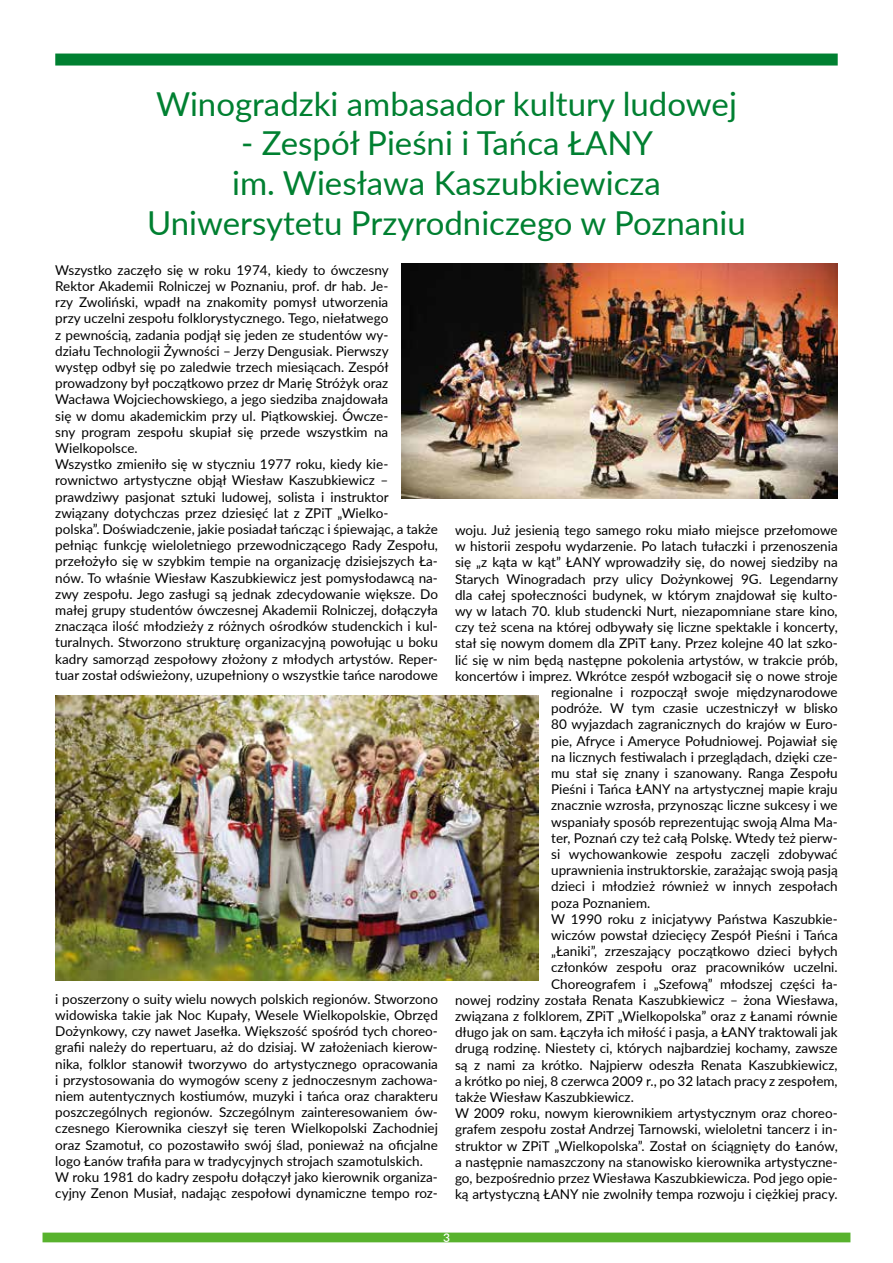
<style>
.page{position:relative;width:893px;height:1263px;background:#fff}
.page>*{position:absolute;margin:0;border:0;box-sizing:border-box;transform-origin:0 0}
.t1{font:33px/39.6px "Lato";color:#008031;text-align:center}
.t2{font:13.5px/16.2px "Lato";color:#000}
.t3{font:600 12px "Lato";color:#fff}
</style>
<div class="page">
<div style="left:55px;top:54px;width:783px;height:12px;background:#008031"></div>
<div style="left:43px;top:1232px;width:807px;height:10px;background:#58b22d"></div>
<img style="left:401px;top:264px;width:437px;height:234px">
<img style="left:55px;top:695px;width:483px;height:285px">
<h1 class="t1" style="left:156px;top:83px;width:582px">Winogradzki ambasador kultury ludowej</h1>
<h1 class="t1" style="left:147px;top:122px;width:600px">- Zespół Pieśni i Tańca ŁANY<br>im. Wiesława Kaszubkiewicza<br>Uniwersytetu Przyrodniczego w Poznaniu</h1>
<p class="t2" style="left:55px;top:261px;width:384px">Wszystko zaczęło się w roku 1974, kiedy to ówczesny<br>Rektor Akademii Rolniczej w Poznaniu, prof. dr hab. Je-<br>rzy Zwoliński, wpadł na znakomity pomysł utworzenia<br>przy uczelni zespołu folklorystycznego. Tego, niełatwego<br>z pewnością, zadania podjął się jeden ze studentów wy-<br>działu Technologii Żywności – Jerzy Dengusiak. Pierwszy<br>występ odbył się po zaledwie trzech miesiącach. Zespół prowadzony był początkowo przez dr Marię Stróżyk oraz Wacława Wojciechowskiego, a jego siedziba znajdowała<br>się w domu akademickim przy ul. Piątkowskiej. Ówcze-<br>sny program zespołu skupiał się przede wszystkim na Wielkopolsce.<br>Wszystko zmieniło się w styczniu 1977 roku, kiedy kie&shy;rownictwo artystyczne objął Wiesław Kaszubkiewicz – prawdziwy pasjonat sztuki ludowej, solista i instruktor związany dotychczas przez dziesięć lat z ZPiT „Wielko-<br>polska”. Doświadczenie, jakie posiadał tańcząc i śpiewając, a także pełniąc funkcję wieloletniego przewodniczącego Rady Zespołu, przełożyło się w szybkim tempie na organizację dzisiejszych Ła&shy;nów. To właśnie Wiesław Kaszubkiewicz jest pomysłodawcą na&shy;zwy zespołu. Jego zasługi są jednak zdecydowanie większe. Do małej grupy studentów ówczesnej Akademii Rolniczej, dołączyła znacząca ilość młodzieży z różnych ośrodków studenckich i kul&shy;turalnych. Stworzono strukturę organizacyjną powołując u boku kadry samorząd zespołowy złożony z młodych artystów. Reper&shy;tuar został odświeżony, uzupełniony o wszystkie tańce narodowe</p>
<p class="t2" style="left:55px;top:990px;width:384px">i poszerzony o suity wielu nowych polskich regionów. Stworzono widowiska takie jak Noc Kupały, Wesele Wielkopolskie, Obrzęd Dożynkowy, czy nawet Jasełka. Większość spośród tych choreo&shy;grafii należy do repertuaru, aż do dzisiaj. W założeniach kierow&shy;nika, folklor stanowił tworzywo do artystycznego opracowania i przystosowania do wymogów sceny z jednoczesnym zachowa&shy;niem autentycznych kostiumów, muzyki i tańca oraz charakteru poszczególnych regionów. Szczególnym zainteresowaniem ów&shy;czesnego Kierownika cieszył się teren Wielkopolski Zachodniej oraz Szamotuł, co pozostawiło swój ślad, ponieważ na oficjalne logo Łanów trafiła para w tradycyjnych strojach szamotulskich.<br>W roku 1981 do kadry zespołu dołączył jako kierownik organiza&shy;cyjny Zenon Musiał, nadając zespołowi dynamiczne tempo roz-</p>
<p class="t2" style="left:455px;top:521px;width:384px">woju. Już jesienią tego samego roku miało miejsce przełomowe</p>
<p class="t2" style="left:455px;top:538px;width:384px">w historii zespołu wydarzenie. Po latach tułaczki i przenoszenia</p>
<p class="t2" style="left:455px;top:554px;width:384px">się „z kąta w kąt” ŁANY wprowadziły się, do nowej siedziby na</p>
<p class="t2" style="left:455px;top:570px;width:385px">Starych Winogradach przy ulicy Dożynkowej 9G. Legendarny</p>
<p class="t2" style="left:455px;top:586px;width:384px">dla całej społeczności budynek, w którym znajdował się kulto-</p>
<p class="t2" style="left:455px;top:602px;width:384px">wy w latach 70. klub studencki Nurt, niezapomniane stare kino,</p>
<p class="t2" style="left:455px;top:619px;width:384px">czy też scena na której odbywały się liczne spektakle i koncerty,</p>
<p class="t2" style="left:455px;top:635px;width:384px">stał się nowym domem dla ZPiT Łany. Przez kolejne 40 lat szko-</p>
<p class="t2" style="left:455px;top:651px;width:384px">lić się w nim będą następne pokolenia artystów, w trakcie prób,</p>
<p class="t2" style="left:455px;top:667px;width:384px">koncertów i imprez. Wkrótce zespół wzbogacił się o nowe stroje</p>
<p class="t2" style="left:551px;top:683px;width:288px">regionalne i rozpoczął swoje międzynarodowe</p>
<p class="t2" style="left:551px;top:700px;width:288px">podróże. W tym czasie uczestniczył w blisko</p>
<p class="t2" style="left:551px;top:716px;width:288px">80 wyjazdach zagranicznych do krajów w Euro-</p>
<p class="t2" style="left:551px;top:732px;width:288px">pie, Afryce i Ameryce Południowej. Pojawiał się</p>
<p class="t2" style="left:551px;top:748px;width:288px">na licznych festiwalach i przeglądach, dzięki cze-</p>
<p class="t2" style="left:551px;top:764px;width:288px">mu stał się znany i szanowany. Ranga Zespołu</p>
<p class="t2" style="left:551px;top:781px;width:288px">Pieśni i Tańca ŁANY na artystycznej mapie kraju</p>
<p class="t2" style="left:551px;top:797px;width:288px">znacznie wzrosła, przynosząc liczne sukcesy i we</p>
<p class="t2" style="left:551px;top:813px;width:288px">wspaniały sposób reprezentując swoją Alma Ma-</p>
<p class="t2" style="left:551px;top:829px;width:288px">ter, Poznań czy też całą Polskę. Wtedy też pierw-</p>
<p class="t2" style="left:551px;top:845px;width:288px">si wychowankowie zespołu zaczęli zdobywać</p>
<p class="t2" style="left:551px;top:862px;width:288px">uprawnienia instruktorskie, zarażając swoją pasją</p>
<p class="t2" style="left:551px;top:878px;width:288px">dzieci i młodzież również w innych zespołach</p>
<p class="t2" style="left:551px;top:894px;width:101px">poza Poznaniem.</p>
<p class="t2" style="left:551px;top:910px;width:288px">W 1990 roku z inicjatywy Państwa Kaszubkie-</p>
<p class="t2" style="left:551px;top:926px;width:288px">wiczów powstał dziecięcy Zespół Pieśni i Tańca</p>
<p class="t2" style="left:551px;top:943px;width:288px">„Łaniki”, zrzeszający początkowo dzieci byłych</p>
<p class="t2" style="left:551px;top:959px;width:288px">członków zespołu oraz pracowników uczelni.</p>
<p class="t2" style="left:551px;top:975px;width:288px">Choreografem i „Szefową” młodszej części ła-</p>
<p class="t2" style="left:455px;top:991px;width:384px">nowej rodziny została Renata Kaszubkiewicz – żona Wiesława,</p>
<p class="t2" style="left:455px;top:1007px;width:384px">związana z folklorem, ZPiT „Wielkopolska” oraz z Łanami równie</p>
<p class="t2" style="left:455px;top:1024px;width:384px">długo jak on sam. Łączyła ich miłość i pasja, a ŁANY traktowali jak</p>
<p class="t2" style="left:455px;top:1040px;width:384px">drugą rodzinę. Niestety ci, których najbardziej kochamy, zawsze</p>
<p class="t2" style="left:455px;top:1056px;width:384px">są z nami za krótko. Najpierw odeszła Renata Kaszubkiewicz,</p>
<p class="t2" style="left:455px;top:1072px;width:384px">a krótko po niej, 8 czerwca 2009 r., po 32 latach pracy z zespołem,</p>
<p class="t2" style="left:455px;top:1088px;width:180px">także Wiesław Kaszubkiewicz.</p>
<p class="t2" style="left:455px;top:1105px;width:384px">W 2009 roku, nowym kierownikiem artystycznym oraz choreo-</p>
<p class="t2" style="left:455px;top:1121px;width:384px">grafem zespołu został Andrzej Tarnowski, wieloletni tancerz i in-</p>
<p class="t2" style="left:455px;top:1137px;width:384px">struktor w ZPiT „Wielkopolska”. Został on ściągnięty do Łanów,</p>
<p class="t2" style="left:455px;top:1153px;width:384px">a następnie namaszczony na stanowisko kierownika artystyczne-</p>
<p class="t2" style="left:455px;top:1169px;width:384px">go, bezpośrednio przez Wiesława Kaszubkiewicza. Pod jego opie-</p>
<p class="t2" style="left:455px;top:1186px;width:384px">ką artystyczną ŁANY nie zwolniły tempa rozwoju i ciężkiej pracy.</p>
<p class="t3" style="left:443px;top:1229px;width:8px">3</p>
</div>
